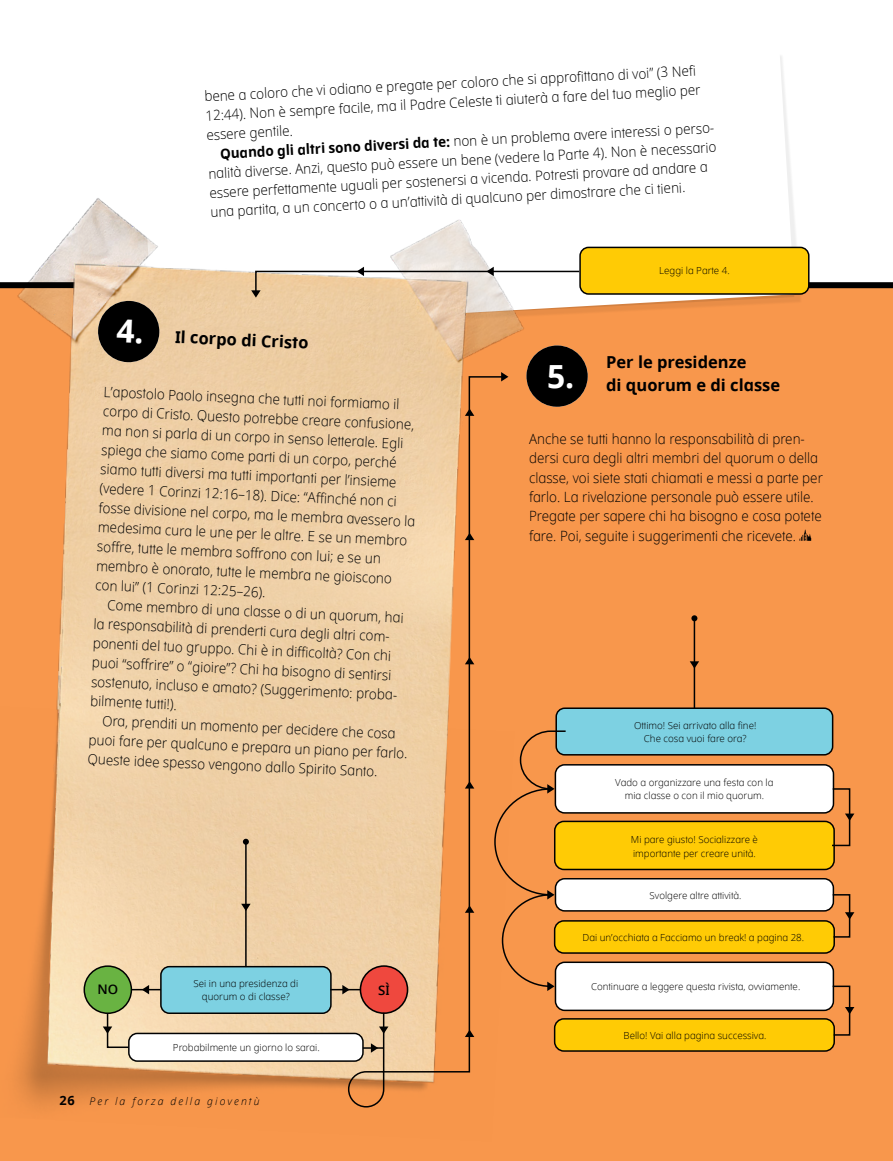
<style>
.page{position:relative;width:893px;height:1161px;background:#fff}
.page>*{position:absolute;margin:0;border:0;box-sizing:border-box;transform-origin:0 0}
.Art__Subhead_LANG{font:700 31.8px "Dots Solidlds Lat";color:#fff}
.Art__Subhead_LANG-2{font:700 16.5px/22.5px "Dots Solidlds Lat";color:#000}
.Art__Next_Para_LANG{font:300 14.1px/19.4px "Dots Solidlds Lat";color:#000;scale:.95 1}
.Art__Para_Subhead_Fi{font:300 14.1px/19.4px "Dots Solidlds Lat";color:#000;scale:.95 1}
.Image_para{font:600 13.2px "Dots Solidlds Lat";color:#000}
.t1{font:italic 300 10.5px "Dots Solidlds Lat";letter-spacing:.2em;color:#000}
.Image_para-2{font:300 9.75px/13.5px "Dots Solidlds Lat";color:#000;text-align:center}
.s1{font-weight:700}
.s2{font-weight:700;font-style:normal;font-size:12.75px}
</style>
<div class="page">
<div style="left:0;top:285px;width:893px;height:876px;background:#f8974c"></div>
<div style="left:0;top:282px;width:893px;height:6px;background:#000"></div>
<svg style="left:528px;top:56px;width:266px;height:259px"></svg>
<img style="left:0;top:282px;width:509px;height:232px">
<img style="left:3px;top:198px;width:525px;height:172px">
<img style="left:15px;top:888px;width:420px;height:221px">
<img style="left:44px;top:514px;width:338px;height:374px">
<div style="left:580px;top:247px;width:229px;height:47px;background:#ffcb05;border-radius:9px"></div>
<div style="left:579px;top:247px;width:230px;height:48px;border:2px solid #000;border-radius:9px"></div>
<div style="left:555px;top:879px;width:278px;height:32px;background:#fff;border-radius:9px"></div>
<div style="left:555px;top:878px;width:279px;height:33px;border:2px solid #000;border-radius:9px"></div>
<div style="left:555px;top:921px;width:279px;height:32px;background:#ffcb05;border-radius:9px"></div>
<div style="left:554px;top:920px;width:281px;height:34px;border:2px solid #000;border-radius:9px"></div>
<div style="left:555px;top:1019px;width:279px;height:32px;background:#ffcb05;border-radius:9px"></div>
<div style="left:554px;top:1018px;width:281px;height:34px;border:2px solid #000;border-radius:9px"></div>
<div style="left:84px;top:966px;width:47px;height:47px;background:#69b342;border-radius:50%"></div>
<div style="left:84px;top:965px;width:48px;height:49px;border:2px solid #000;border-radius:50%"></div>
<div style="left:129px;top:1033px;width:234px;height:28px;background:#fff;border-radius:9px"></div>
<div style="left:128px;top:1033px;width:236px;height:29px;border:2px solid #000;border-radius:9px"></div>
<div style="left:161px;top:966px;width:170px;height:47px;background:#7dd1e2;border-radius:9px"></div>
<div style="left:160px;top:966px;width:172px;height:48px;border:2px solid #000;border-radius:9px"></div>
<div style="left:555px;top:765px;width:278px;height:48px;background:#fff;border-radius:9px"></div>
<div style="left:555px;top:764px;width:279px;height:50px;border:2px solid #000;border-radius:9px"></div>
<div style="left:555px;top:821px;width:279px;height:48px;background:#ffcb05;border-radius:9px"></div>
<div style="left:554px;top:821px;width:281px;height:49px;border:2px solid #000;border-radius:9px"></div>
<div style="left:555px;top:962px;width:278px;height:48px;background:#fff;border-radius:9px"></div>
<div style="left:555px;top:961px;width:279px;height:50px;border:2px solid #000;border-radius:9px"></div>
<div style="left:360px;top:966px;width:48px;height:47px;background:#ef483e;border-radius:50%"></div>
<div style="left:360px;top:965px;width:48px;height:49px;border:2px solid #000;border-radius:50%"></div>
<div style="left:556px;top:708px;width:277px;height:47px;background:#7dd1e2;border-radius:9px"></div>
<div style="left:555px;top:707px;width:278px;height:48px;border:2px solid #000;border-radius:9px"></div>
<div style="left:526px;top:345px;width:62px;height:62px;background:#000;border-radius:50%"></div>
<hr style="left:330px;top:989px;width:30px;height:1px;background:#000">
<svg style="left:342px;top:985px;width:8px;height:9px"></svg>
<svg style="left:371px;top:1043px;width:7px;height:10px"></svg>
<svg style="left:142px;top:985px;width:7px;height:9px"></svg>
<hr style="left:245px;top:842px;width:2px;height:125px;background:#000">
<svg style="left:243px;top:839px;width:6px;height:6px"></svg>
<svg style="left:382px;top:375px;width:124px;height:698px"></svg>
<svg style="left:347px;top:1070px;width:38px;height:38px"></svg>
<svg style="left:379px;top:1026px;width:9px;height:8px"></svg>
<hr style="left:363px;top:1047px;width:21px;height:2px;background:#000">
<svg style="left:501px;top:372px;width:7px;height:9px"></svg>
<svg style="left:831px;top:893px;width:23px;height:45px"></svg>
<svg style="left:831px;top:985px;width:23px;height:51px"></svg>
<svg style="left:241px;top:904px;width:10px;height:7px"></svg>
<hr style="left:694px;top:618px;width:1px;height:90px;background:#000">
<svg style="left:691px;top:615px;width:6px;height:6px"></svg>
<svg style="left:690px;top:661px;width:9px;height:7px"></svg>
<svg style="left:251px;top:267px;width:330px;height:31px"></svg>
<svg style="left:103px;top:1012px;width:27px;height:37px"></svg>
<hr style="left:131px;top:989px;width:30px;height:1px;background:#000">
<svg style="left:799px;top:529px;width:12px;height:12px"></svg>
<svg style="left:493px;top:730px;width:74px;height:261px"></svg>
<svg style="left:830px;top:787px;width:24px;height:60px"></svg>
<svg style="left:97px;top:300px;width:63px;height:63px;background:#3d342a"></svg>
<p class="Art__Next_Para_LANG" style="left:204px;top:87px;width:523px;rotate:-3deg">bene a coloro che vi odiano e pregate per coloro che si approfi ttano di voi” (3 Nefi<br>12:44). Non è sempre facile, ma il Padre Celeste ti aiuterà a fare del tuo meglio per essere gentile.</p>
<p class="Art__Next_Para_LANG" style="left:207px;top:144px;width:539px;text-indent:13px;rotate:-3deg"><span class="s1">Quando gli altri sono diversi da te:</span> non è un problema avere interessi o perso&shy;nalità diverse. Anzi, questo può essere un bene (vedere la Parte 4). Non è necessario essere perfettamente uguali per sostenersi a vicenda. Potresti provare ad andare a una partita, a un concerto o a un’attività di qualcuno per dimostrare che ci tieni.</p>
<p class="Art__Subhead_LANG-2" style="left:175px;top:326px;width:135px;rotate:2deg">Il corpo di Cristo</p>
<p class="Art__Para_Subhead_Fi" style="left:104px;top:381px;width:336px;rotate:3deg">L’apostolo Paolo insegna che tutti noi formiamo il corpo di Cristo. Questo potrebbe creare confusione, ma non si parla di un corpo in senso letterale. Egli spiega che siamo come parti di un corpo, perché siamo tutti diversi ma tutti importanti per l’insieme (vedere 1 Corinzi 12:16–18). Dice: “Affi nché non ci fosse divisione nel corpo, ma le membra avessero la medesima cura le une per le altre. E se un membro soff re, tutte le membra soff rono con lui; e se un membro è onorato, tutte le membra ne gioiscono con lui” (1 Corinzi 12:25–26).</p>
<p class="Art__Next_Para_LANG" style="left:95px;top:593px;width:327px;text-indent:13px;rotate:3deg">Come membro di una classe o di un quorum, hai la responsabilità di prenderti cura degli altri com&shy;ponenti del tuo gruppo. Chi è in diffi coltà? Con chi puoi “soff rire” o “gioire”? Chi ha bisogno di sentirsi sostenuto, incluso e amato? (Suggerimento: proba&shy;bilmente tutti!).</p>
<p class="Art__Next_Para_LANG" style="left:90px;top:709px;width:337px;text-indent:13px;rotate:3deg">Ora, prenditi un momento per decidere che cosa puoi fare per qualcuno e prepara un piano per farlo.<br>Queste idee spesso vengono dallo Spirito Santo.</p>
<p class="Image_para" style="left:97px;top:979px;width:22px">NO</p>
<p class="Image_para-2" style="left:193px;top:976px;width:106px">Sei in una presidenza di quorum o di classe?</p>
<p class="Image_para-2" style="left:173px;top:1041px;width:148px">Probabilmente un giorno lo sarai.</p>
<p class="t1" style="left:60px;top:1093px;width:202px"><span class="s2">26</span> Per la forza della gioventù</p>
<p class="Image_para" style="left:378px;top:980px;width:13px">SÌ</p>
<p class="Image_para-2" style="left:659px;top:263px;width:72px">Leggi la Parte 4.</p>
<p class="Art__Subhead_LANG" style="left:547px;top:353px;width:29px">5.</p>
<p class="Art__Subhead_LANG-2" style="left:606px;top:351px;width:176px">Per le presidenze<br>di quorum e di classe</p>
<p class="Art__Para_Subhead_Fi" style="left:529px;top:429px;width:311px">Anche se tutti hanno la responsabilità di pren&shy;dersi cura degli altri membri del quorum o della classe, voi siete stati chiamati e messi a parte per farlo. La rivelazione personale può essere utile.<br>Pregate per sapere chi ha bisogno e cosa potete fare. Poi, seguite i suggerimenti che ricevete.</p>
<p class="Image_para-2" style="left:634px;top:718px;width:124px">Ottimo! Sei arrivato alla fine!<br>Che cosa vuoi fare ora?</p>
<p class="Image_para-2" style="left:615px;top:775px;width:160px">Vado a organizzare una festa con la mia classe o con il mio quorum.</p>
<p class="Image_para-2" style="left:631px;top:833px;width:128px;text-align:left">Mi pare giusto! Socializzare è importante per creare unità.</p>
<p class="Image_para-2" style="left:649px;top:888px;width:93px">Svolgere altre attività.</p>
<p class="Image_para-2" style="left:582px;top:930px;width:223px">Dai un’occhiata a Facciamo un break! a pagina 28.</p>
<p class="Image_para-2" style="left:591px;top:980px;width:211px">Continuare a leggere questa rivista, ovviamente.</p>
<p class="Image_para-2" style="left:624px;top:1028px;width:144px">Bello! Vai alla pagina successiva.</p>
</div>
